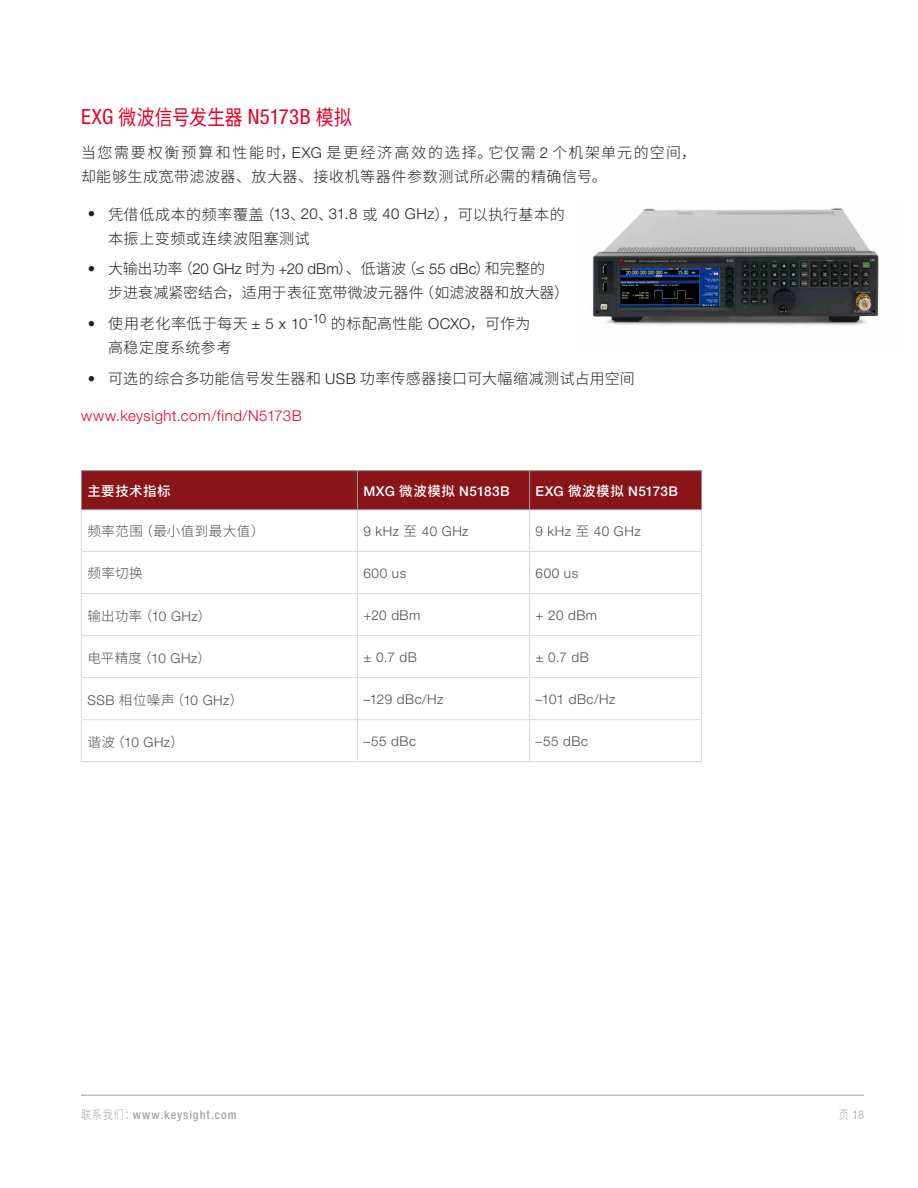
<style>
.page{position:relative;width:918px;height:1188px;background:#fff}
.page>*{position:absolute;margin:0;border:0;box-sizing:border-box;transform-origin:0 0}
.KT_-_Header_2{font:condensed 21px "Helvetica Neue LT Std";letter-spacing:.015em;color:#e90029}
.KT_-_Bullets_Level_1{font:300 15px/24px "Source Han Sans SC";letter-spacing:.02em;color:#231f20}
.KT_-_Body_Text{font:300 15px/24px "Source Han Sans SC";letter-spacing:.06em;color:#231f20}
.KT_-_Bullets_Level_1-2{font:300 15px/24px "Source Han Sans SC";letter-spacing:.04em;color:#231f20}
.KT_-_Body_Text-2{font:300 15px "Helvetica Neue LT Std";letter-spacing:.035em;color:#e90029}
.KT_-_Table_Copy{font:300 13.5px "Helvetica Neue LT Std";letter-spacing:.04em;color:#4d4d4f}
.KT_-_Table_Copy-2{font:300 13.5px "Source Han Sans SC";letter-spacing:.03em;color:#4d4d4f}
.KT_-__Table_Header{font:500 13.5px "Helvetica Neue LT Std";letter-spacing:.025em;color:#fff}
.KT_-__Table_Header-2{font:500 13.5px "Source Han Sans SC";letter-spacing:.03em;color:#fff}
.t1{font:500 condensed 12px "Helvetica Neue LT Std";letter-spacing:.085em;color:#a4a1a9}
.t2{font:300 condensed 12px "Helvetica Neue LT Std";color:#a4a1a9}
.s1{font-family:"Source Han Sans SC";font-stretch:normal}
.s2{font-family:"Helvetica Neue LT Std"}
.s3{font-family:"Source Han Sans SC"}
.s4{font-family:"Source Han Sans SC";font-weight:300;font-stretch:normal}
</style>
<div class="page">
<hr style="left:81px;top:1095px;width:783px;height:1px;background:#a4a1a9">
<img style="left:592px;top:208px;width:287px;height:117px">
<div style="left:82px;top:471px;width:619px;height:38px;background:#891519"></div>
<hr style="left:81px;top:510px;width:1px;height:41px;background:#d9dadb">
<hr style="left:357px;top:510px;width:1px;height:41px;background:#d9dadb">
<hr style="left:81px;top:551px;width:276px;height:1px;background:#d9dadb">
<hr style="left:81px;top:552px;width:1px;height:41px;background:#d9dadb">
<hr style="left:357px;top:552px;width:1px;height:41px;background:#d9dadb">
<hr style="left:81px;top:593px;width:276px;height:1px;background:#d9dadb">
<hr style="left:81px;top:594px;width:1px;height:41px;background:#d9dadb">
<hr style="left:357px;top:594px;width:1px;height:41px;background:#d9dadb">
<hr style="left:81px;top:635px;width:276px;height:1px;background:#d9dadb">
<hr style="left:81px;top:636px;width:1px;height:41px;background:#d9dadb">
<hr style="left:357px;top:636px;width:1px;height:41px;background:#d9dadb">
<hr style="left:81px;top:677px;width:276px;height:1px;background:#d9dadb">
<hr style="left:81px;top:678px;width:1px;height:41px;background:#d9dadb">
<hr style="left:357px;top:678px;width:1px;height:41px;background:#d9dadb">
<hr style="left:81px;top:719px;width:276px;height:1px;background:#d9dadb">
<hr style="left:81px;top:720px;width:1px;height:41px;background:#d9dadb">
<hr style="left:357px;top:720px;width:1px;height:41px;background:#d9dadb">
<hr style="left:81px;top:761px;width:276px;height:1px;background:#d9dadb">
<hr style="left:81px;top:470px;width:276px;height:1px;background:#949698">
<hr style="left:81px;top:471px;width:1px;height:39px;background:#949698">
<hr style="left:357px;top:470px;width:173px;height:1px;background:#949698">
<hr style="left:357px;top:471px;width:1px;height:39px;background:#949698">
<hr style="left:530px;top:470px;width:172px;height:1px;background:#949698">
<hr style="left:529px;top:471px;width:1px;height:39px;background:#949698">
<hr style="left:701px;top:471px;width:1px;height:39px;background:#949698">
<hr style="left:81px;top:509px;width:276px;height:1px;background:#949698">
<hr style="left:357px;top:509px;width:173px;height:1px;background:#949698">
<hr style="left:530px;top:509px;width:172px;height:1px;background:#949698">
<hr style="left:529px;top:510px;width:1px;height:41px;background:#d9dadb">
<hr style="left:357px;top:551px;width:173px;height:1px;background:#d9dadb">
<hr style="left:530px;top:551px;width:172px;height:1px;background:#d9dadb">
<hr style="left:529px;top:552px;width:1px;height:41px;background:#d9dadb">
<hr style="left:357px;top:593px;width:173px;height:1px;background:#d9dadb">
<hr style="left:530px;top:593px;width:172px;height:1px;background:#d9dadb">
<hr style="left:529px;top:594px;width:1px;height:41px;background:#d9dadb">
<hr style="left:357px;top:635px;width:173px;height:1px;background:#d9dadb">
<hr style="left:530px;top:635px;width:172px;height:1px;background:#d9dadb">
<hr style="left:529px;top:636px;width:1px;height:41px;background:#d9dadb">
<hr style="left:357px;top:677px;width:173px;height:1px;background:#d9dadb">
<hr style="left:530px;top:677px;width:172px;height:1px;background:#d9dadb">
<hr style="left:529px;top:678px;width:1px;height:41px;background:#d9dadb">
<hr style="left:357px;top:719px;width:173px;height:1px;background:#d9dadb">
<hr style="left:530px;top:719px;width:172px;height:1px;background:#d9dadb">
<hr style="left:529px;top:720px;width:1px;height:41px;background:#d9dadb">
<hr style="left:357px;top:761px;width:173px;height:1px;background:#d9dadb">
<hr style="left:530px;top:761px;width:172px;height:1px;background:#d9dadb">
<hr style="left:701px;top:510px;width:1px;height:41px;background:#d9dadb">
<hr style="left:701px;top:552px;width:1px;height:41px;background:#d9dadb">
<hr style="left:701px;top:594px;width:1px;height:41px;background:#d9dadb">
<hr style="left:701px;top:636px;width:1px;height:41px;background:#d9dadb">
<hr style="left:701px;top:678px;width:1px;height:41px;background:#d9dadb">
<hr style="left:701px;top:720px;width:1px;height:41px;background:#d9dadb">
<p class="KT_-_Header_2" style="left:81px;top:105px;width:273px">EXG <span class="s1">微波信号发生器</span> N5173B <span class="s1">模拟</span></p>
<p class="KT_-_Body_Text" style="left:81px;top:141px;width:617px">当您需要权衡预算和性能时，<span class="s2">EXG</span> 是更经济高效的选择。它仅需 <span class="s2">2</span> 个机架单元的空间，却能够生成宽带滤波器、放大器、接收机等器件参数测试所必需的精确信号。</p>
<p class="KT_-_Bullets_Level_1-2" style="left:108px;top:202px;width:458px;text-indent:-20px"><span class="s2">•</span> 凭借低成本的频率覆盖（<span class="s2">13</span>、<span class="s2">20</span>、<span class="s2">31.8</span> 或 <span class="s2">40 GHz</span>），可以执行基本的本振上变频或连续波阻塞测试</p>
<p class="KT_-_Bullets_Level_1" style="left:108px;top:257px;width:463px;text-indent:-20px"><span class="s2">•</span> 大输出功率（<span class="s2">20 GHz</span> 时为 <span class="s2">+20 dBm</span>）、低谐波（<span class="s2">≤ 55 dBc</span>）和完整的<br>步进衰减紧密结合，适用于表征宽带微波元器件（如滤波器和放大器）</p>
<p class="KT_-_Bullets_Level_1" style="left:108px;top:312px;width:424px;text-indent:-20px"><span class="s2">•</span> 使用老化率低于每天 <span class="s2">± 5 x 10</span><sup>-10</sup> 的标配高性能 <span class="s2">OCXO</span>，可作为高稳定度系统参考</p>
<p class="KT_-_Bullets_Level_1" style="left:88px;top:367px;width:549px"><span class="s2">•</span> 可选的综合多功能信号发生器和 <span class="s2">USB</span> 功率传感器接口可大幅缩减测试占用空间</p>
<p class="KT_-_Body_Text-2" style="left:81px;top:407px;width:222px">www.keysight.com/find/N5173B</p>
<p class="KT_-__Table_Header-2" style="left:87px;top:484px;width:85px">主要技术指标</p>
<p class="KT_-__Table_Header" style="left:363px;top:483px;width:148px">MXG <span class="s3">微波模拟</span> N5183B</p>
<p class="KT_-__Table_Header" style="left:536px;top:483px;width:144px">EXG <span class="s3">微波模拟</span> N5173B</p>
<p class="KT_-_Table_Copy-2" style="left:87px;top:524px;width:179px">频率范围（最小值到最大值）</p>
<p class="KT_-_Table_Copy" style="left:363px;top:523px;width:107px">9 kHz <span class="s3">至</span> 40 GHz</p>
<p class="KT_-_Table_Copy" style="left:536px;top:523px;width:107px">9 kHz <span class="s3">至</span> 40 GHz</p>
<p class="KT_-_Table_Copy-2" style="left:87px;top:566px;width:57px">频率切换</p>
<p class="KT_-_Table_Copy" style="left:363px;top:565px;width:44px">600 us</p>
<p class="KT_-_Table_Copy" style="left:536px;top:565px;width:44px">600 us</p>
<p class="KT_-_Table_Copy-2" style="left:87px;top:608px;width:126px">输出功率（<span class="s2">10 GHz</span>）</p>
<p class="KT_-_Table_Copy" style="left:363px;top:607px;width:58px">+20 dBm</p>
<p class="KT_-_Table_Copy" style="left:536px;top:607px;width:63px">+ 20 dBm</p>
<p class="KT_-_Table_Copy-2" style="left:87px;top:650px;width:125px">电平精度（<span class="s2">10 GHz</span>）</p>
<p class="KT_-_Table_Copy" style="left:363px;top:649px;width:55px">± 0.7 dB</p>
<p class="KT_-_Table_Copy" style="left:536px;top:649px;width:55px">± 0.7 dB</p>
<p class="KT_-_Table_Copy" style="left:87px;top:692px;width:157px">SSB <span class="s3">相位噪声（</span>10 GHz<span class="s3">）</span></p>
<p class="KT_-_Table_Copy" style="left:363px;top:691px;width:81px">–129 dBc/Hz</p>
<p class="KT_-_Table_Copy" style="left:536px;top:691px;width:81px">–101 dBc/Hz</p>
<p class="KT_-_Table_Copy" style="left:87px;top:734px;width:98px"><span class="s3">谐波（</span>10 GHz<span class="s3">）</span></p>
<p class="KT_-_Table_Copy" style="left:363px;top:733px;width:54px">–55 dBc</p>
<p class="KT_-_Table_Copy" style="left:536px;top:733px;width:54px">–55 dBc</p>
<p class="t1" style="left:81px;top:1107px;width:157px"><span class="s4">联系我们：</span>www.keysight.com</p>
<p class="t2" style="left:839px;top:1108px;width:27px"><span class="s1">页</span> 18</p>
</div>
